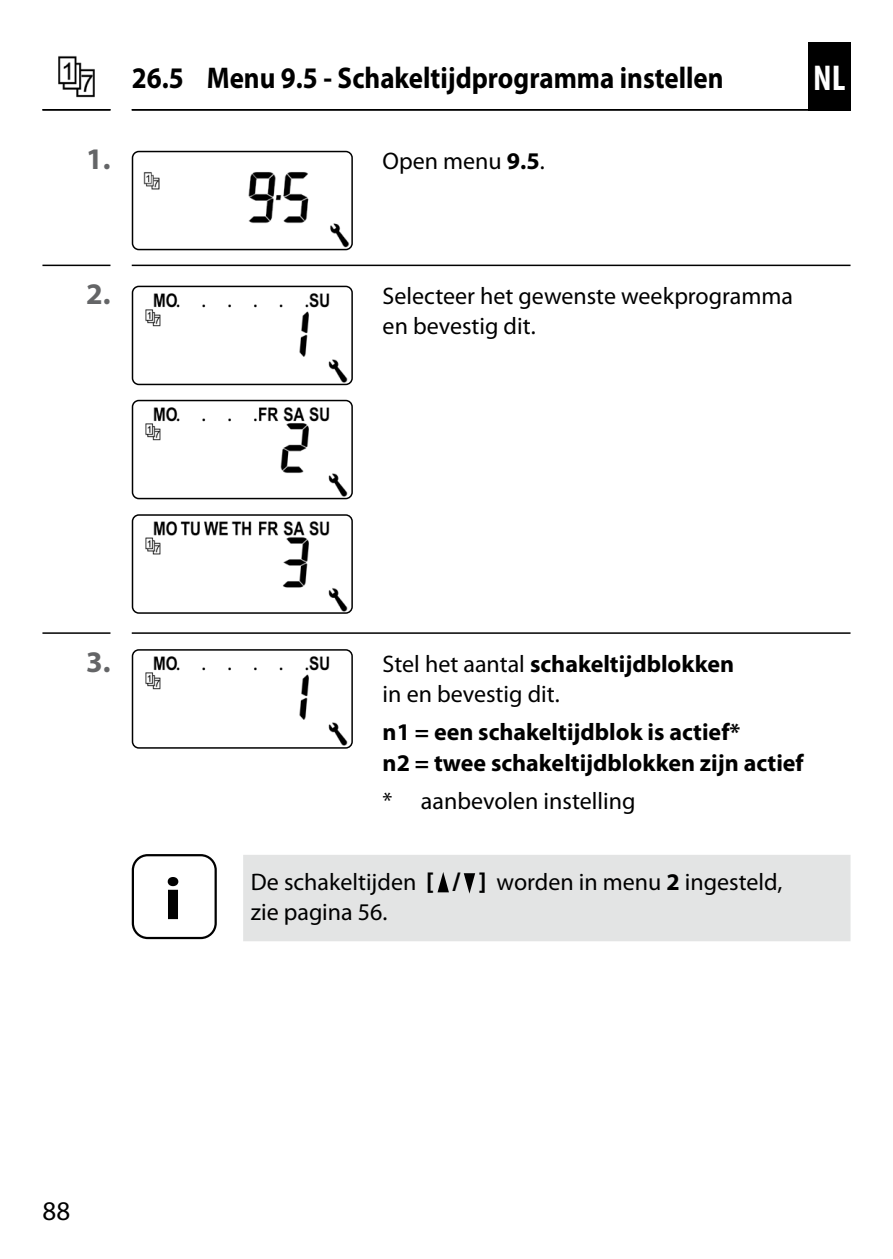
<style>
.page{position:relative;width:893px;height:1259px;background:#fff}
.page>*{position:absolute;margin:0;border:0;box-sizing:border-box;transform-origin:0 0}
.INFO-Icon{font:700 60px "Myriad Pro";color:#000;scale:1.1 1}
.t1{font:700 condensed 36px "Myriad Pro";color:#fff}
.Kapitel_ab_1_2_-_DE{font:700 30px "Myriad Pro";color:#000;scale:.9 1}
.t2{font:700 30px "Myriad Pro";color:#646567}
.t3{font:27px "Myriad Pro";color:#000}
.Nützliche_Infos_2Zei{font:24px/29.4px "Myriad Pro";color:#000}
.Handlungsschritte{font:700 24px "Myriad Pro";color:#000}
.Fließtext_-_NL{font:700 24px "Myriad Pro";color:#000}
.Fußnote_-_DE{font:24px "Myriad Pro";color:#000}
.s1{font-weight:700}
.s2{font-weight:700;font-size:25.5px}
</style>
<div class="page">
<hr style="left:132px;top:109px;width:719px;height:2px;background:#000">
<div style="left:808px;top:42px;width:42px;height:69px;background:#000"></div>
<hr style="left:42px;top:109px;width:68px;height:2px;background:#000">
<svg style="left:42px;top:265px;width:808px;height:1px"></svg>
<svg style="left:42px;top:632px;width:808px;height:2px"></svg>
<img style="left:135px;top:151px;width:215px;height:96px">
<div style="left:132px;top:151px;width:221px;height:99px;border:2px solid #000;border-radius:6px"></div>
<img style="left:132px;top:286px;width:218px;height:96px">
<div style="left:132px;top:286px;width:221px;height:99px;border:2px solid #000;border-radius:6px"></div>
<img style="left:132px;top:400px;width:218px;height:96px">
<div style="left:132px;top:400px;width:221px;height:99px;border:2px solid #000;border-radius:6px"></div>
<img style="left:132px;top:517px;width:218px;height:94px">
<div style="left:132px;top:514px;width:221px;height:100px;border:2px solid #000;border-radius:6px"></div>
<img style="left:132px;top:652px;width:218px;height:96px">
<div style="left:132px;top:649px;width:221px;height:99px;border:2px solid #000;border-radius:6px"></div>
<img style="left:58px;top:56px;width:37px;height:42px">
<div style="left:243px;top:855px;width:607px;height:86px;background:#e3e4e4"></div>
<div style="left:132px;top:854px;width:85px;height:85px;border:2px solid #000;border-radius:15px"></div>
<svg style="left:437px;top:872px;width:12px;height:20px"></svg>
<svg style="left:464px;top:873px;width:11px;height:20px"></svg>
<p class="Kapitel_ab_1_2_-_DE" style="left:132px;top:58px;width:659px">26.5 Menu 9.5 - Schakeltijdprogramma instellen</p>
<p class="t2" style="left:86px;top:140px;width:26px">1.</p>
<p class="Nützliche_Infos_2Zei" style="left:383px;top:147px;width:164px">Open menu <span class="s1">9.5</span>.</p>
<h2 class="t1" style="left:813px;top:55px;width:34px">NL</h2>
<p class="t2" style="left:86px;top:275px;width:26px">2.</p>
<p class="Nützliche_Infos_2Zei" style="left:383px;top:282px;width:412px">Selecteer het gewenste weekprogramma en bevestig dit.</p>
<p class="t2" style="left:86px;top:642px;width:26px">3.</p>
<p class="Nützliche_Infos_2Zei" style="left:383px;top:650px;width:353px">Stel het aantal <span class="s1">schakeltijdblokken </span>in en bevestig dit.</p>
<p class="Fließtext_-_NL" style="left:383px;top:716px;width:359px">n1 = een schakeltijdblok is actief*</p>
<p class="Handlungsschritte" style="left:383px;top:747px;width:423px">n2 = twee schakeltijdblokken zijn actief</p>
<p class="Fußnote_-_DE" style="left:383px;top:788px;width:254px">* aanbevolen instelling</p>
<p class="INFO-Icon" style="left:164px;top:859px;width:18px">i</p>
<p class="Nützliche_Infos_2Zei" style="left:251px;top:868px;width:533px">De schakeltijden <span class="s2">[ / ]</span> worden in menu <span class="s1">2</span> ingesteld, zie pagina 56.</p>
<p class="t3" style="left:43px;top:1196px;width:29px">88</p>
</div>
